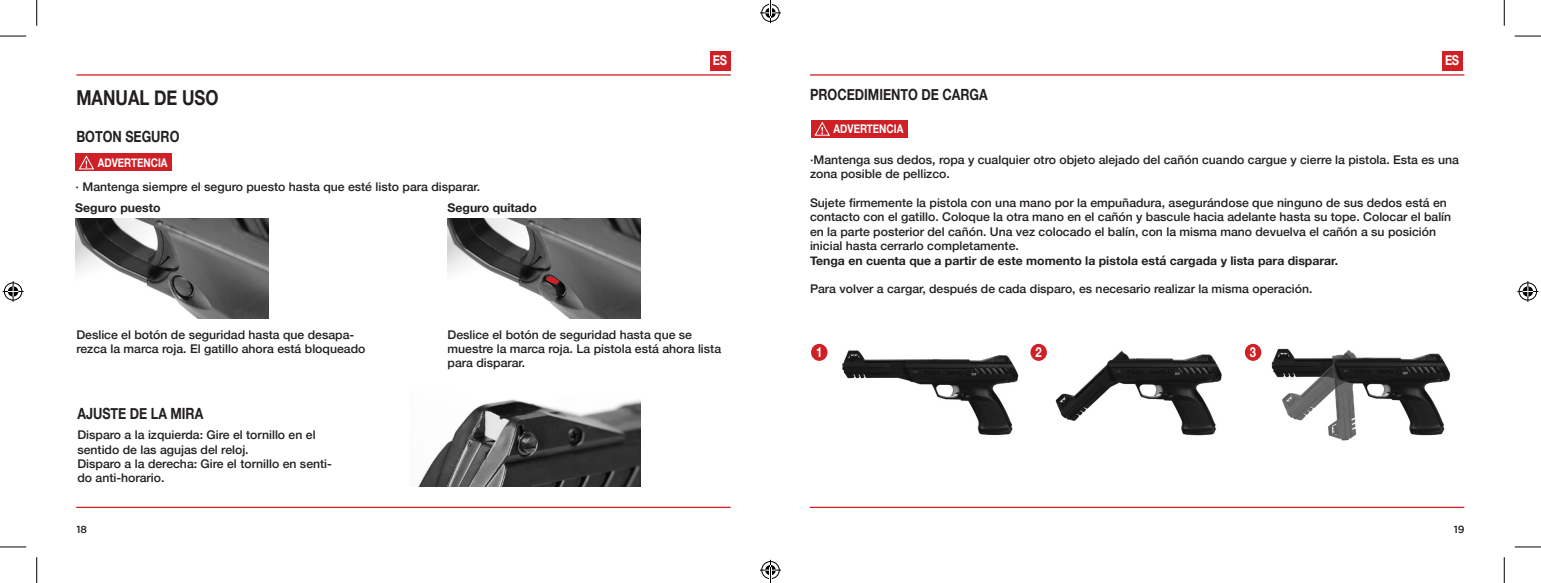
<style>
.page{position:relative;width:1541px;height:583px;background:#fff}
.page>*{position:absolute;margin:0;border:0;box-sizing:border-box;transform-origin:0 0}
.t1{font:700 20.47px "Helvetica Neue";color:#231f20;scale:.82 1}
.t2{font:700 15.53px "Helvetica Neue";color:#231f20;scale:.82 1}
.t3{font:700 13.72px "Helvetica Neue";color:#fff;scale:.82 1}
.t4{font:500 11.92px/14.4px "Helvetica Neue";color:#231f20}
.t5{font:700 11.92px "Helvetica Neue";color:#231f20}
.t6{font:700 11.92px "Helvetica Neue";color:#fff;scale:.82 1}
.t7{font:500 10.35px "Gotham";color:#231f20}
</style>
<div class="page">
<hr style="left:810px;top:74px;width:654px;height:2px;background:#cf2026">
<hr style="left:810px;top:506px;width:654px;height:1px;background:#cf2026">
<hr style="left:76px;top:74px;width:655px;height:2px;background:#cf2026">
<hr style="left:76px;top:506px;width:654px;height:1px;background:#cf2026">
<div style="left:710px;top:51px;width:21px;height:20px;background:#cf2026"></div>
<div style="left:1442px;top:51px;width:20px;height:20px;background:#cf2026"></div>
<img style="left:75px;top:218px;width:193px;height:100px">
<img style="left:447px;top:218px;width:193px;height:100px">
<svg style="left:546px;top:276px;width:13px;height:7px"></svg>
<img style="left:418px;top:399px;width:222px;height:87px">
<div style="left:75px;top:154px;width:96px;height:17px;background:#cf2026"></div>
<svg style="left:78px;top:155px;width:16px;height:15px"></svg>
<div style="left:811px;top:120px;width:96px;height:17px;background:#cf2026"></div>
<svg style="left:814px;top:121px;width:16px;height:15px"></svg>
<img style="left:1261px;top:348px;width:190px;height:93px">
<div style="left:811px;top:343px;width:16px;height:17px;background:#cf2026;border-radius:50%"></div>
<div style="left:1030px;top:343px;width:16px;height:17px;background:#cf2026;border-radius:50%"></div>
<div style="left:1244px;top:343px;width:17px;height:17px;background:#cf2026;border-radius:50%"></div>
<img style="left:842px;top:350px;width:177px;height:85px">
<img style="left:1055px;top:350px;width:167px;height:86px">
<svg style="left:0;top:36px;width:26px;height:1px"></svg>
<svg style="left:1514px;top:36px;width:26px;height:1px"></svg>
<svg style="left:0;top:546px;width:26px;height:1px"></svg>
<svg style="left:1514px;top:546px;width:26px;height:1px"></svg>
<svg style="left:36px;top:0;width:1px;height:26px"></svg>
<svg style="left:36px;top:557px;width:1px;height:25px"></svg>
<svg style="left:1503px;top:0;width:1px;height:26px"></svg>
<svg style="left:1503px;top:557px;width:1px;height:25px"></svg>
<svg style="left:3px;top:281px;width:21px;height:20px"></svg>
<svg style="left:1517px;top:281px;width:21px;height:20px"></svg>
<svg style="left:760px;top:0;width:21px;height:23px"></svg>
<svg style="left:760px;top:559px;width:21px;height:23px"></svg>
<p class="t1" style="left:76px;top:82px;width:175px">MANUAL DE USO</p>
<p class="t2" style="left:76px;top:124px;width:127px">BOTON SEGURO</p>
<p class="t4" style="left:76px;top:178px;width:406px">· Mantenga siempre el seguro puesto hasta que esté listo para disparar.</p>
<p class="t6" style="left:98px;top:153px;width:87px">ADVERTENCIA</p>
<p class="t5" style="left:75px;top:198px;width:87px">Seguro puesto</p>
<p class="t5" style="left:447px;top:198px;width:91px">Seguro quitado</p>
<p class="t3" style="left:712px;top:50px;width:19px">ES</p>
<p class="t3" style="left:1444px;top:50px;width:19px">ES</p>
<p class="t2" style="left:810px;top:83px;width:218px">PROCEDIMIENTO DE CARGA</p>
<p class="t6" style="left:833px;top:119px;width:87px">ADVERTENCIA</p>
<p class="t4" style="left:810px;top:151px;width:650px">·Mantenga sus dedos, ropa y cualquier otro objeto alejado del cañón cuando cargue y cierre la pistola. Esta es una zona posible de pellizco.</p>
<p class="t4" style="left:810px;top:194px;width:642px">Sujete firmemente la pistola con una mano por la empuñadura, asegurándose que ninguno de sus dedos está en contacto con el gatillo. Coloque la otra mano en el cañón y bascule hacia adelante hasta su tope. Colocar el balín en la parte posterior del cañón. Una vez colocado el balín, con la misma mano devuelva el cañón a su posición inicial hasta cerrarlo completamente.</p>
<p class="t5" style="left:810px;top:251px;width:530px">Tenga en cuenta que a partir de este momento la pistola está cargada y lista para disparar.</p>
<p class="t4" style="left:810px;top:281px;width:504px">Para volver a cargar, después de cada disparo, es necesario realizar la misma operación.</p>
<p class="t4" style="left:76px;top:327px;width:290px;line-height:13.7px">Deslice el botón de seguridad hasta que desapa&shy;rezca la marca roja. El gatillo ahora está bloqueado</p>
<p class="t2" style="left:77px;top:401px;width:155px">AJUSTE DE LA MIRA</p>
<p class="t4" style="left:77px;top:426px;width:240px">Disparo a la izquierda: Gire el tornillo en el sentido de las agujas del reloj.</p>
<p class="t4" style="left:77px;top:455px;width:256px">Disparo a la derecha: Gire el tornillo en senti&shy;do anti-horario.</p>
<p class="t4" style="left:447px;top:327px;width:275px;line-height:13.7px">Deslice el botón de seguridad hasta que se muestre la marca roja. La pistola está ahora lista para disparar.</p>
<p class="t3" style="left:816px;top:341px;width:9px">1</p>
<p class="t3" style="left:1035px;top:341px;width:9px">2</p>
<p class="t3" style="left:1249px;top:341px;width:9px">3</p>
<p class="t7" style="left:76px;top:522px;width:12px">18</p>
<p class="t7" style="left:1453px;top:522px;width:12px">19</p>
</div>
